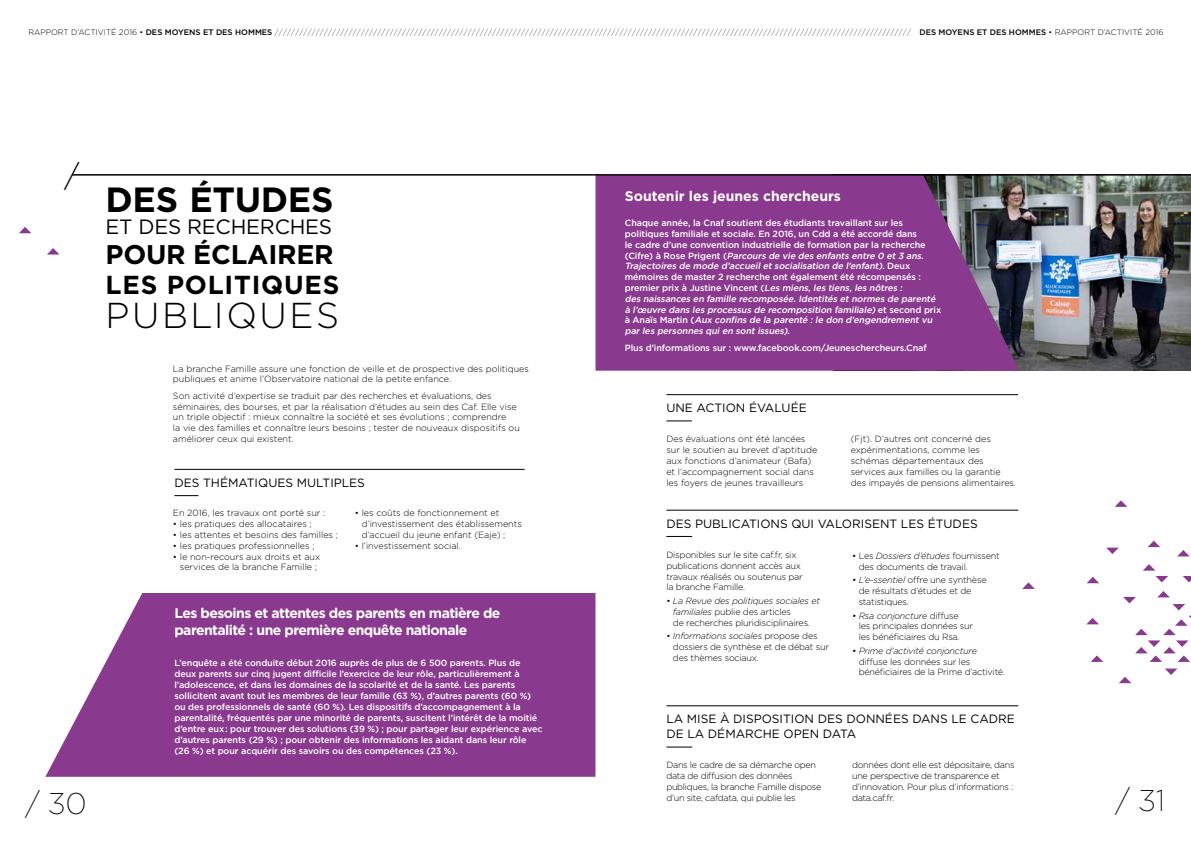
<style>
.page{position:relative;width:1191px;height:842px;background:#fff}
.page>*{position:absolute;margin:0;border:0;box-sizing:border-box;transform-origin:0 0}
.t1{font:300 36px "Gotham";letter-spacing:.07em;color:#000}
.t2{font:700 35px "Gotham";letter-spacing:-.01em;color:#000}
.t3{font:200 30px "Gotham";color:#000}
.t4{font:300 30px "Gotham";color:#000}
.t5{font:700 27px "Gotham";letter-spacing:-.01em;color:#000}
.t6{font:700 26px "Gotham";letter-spacing:.03em;color:#000}
.t7{font:20.7px "Gotham";letter-spacing:-.01em;color:#000}
.t8{font:700 14px/17px "Gotham";letter-spacing:-.04em;color:#fff}
.t9{font:700 14px "Gotham";color:#fff}
.t10{font:12px/15px "Gotham";color:#000}
.t11{font:300 9px/10.8px "Gotham";letter-spacing:-.005em;color:#000}
.t12{font:500 9px/10.8px "Gotham";letter-spacing:-.01em;color:#fff}
.t13{font:300 9px/10.8px "Gotham";letter-spacing:-.03em;color:#000}
.t14{font:italic 300 9px "Gotham";letter-spacing:-.02em;color:#000}
.t15{font:200 8px "Gotham";color:#000}
.s1{font-weight:300}
.s2{font-weight:500}
.s3{font-style:italic}
</style>
<div class="page">
<img style="left:1019px;top:176px;width:172px;height:195px">
<svg style="left:1165px;top:668px;width:12px;height:7px"></svg>
<svg style="left:1087px;top:577px;width:12px;height:6px"></svg>
<svg style="left:1087px;top:618px;width:12px;height:6px"></svg>
<svg style="left:1022px;top:582px;width:13px;height:7px"></svg>
<svg style="left:1106px;top:548px;width:12px;height:6px"></svg>
<svg style="left:1115px;top:500px;width:12px;height:7px"></svg>
<svg style="left:1143px;top:564px;width:25px;height:18px"></svg>
<svg style="left:1183px;top:576px;width:8px;height:6px"></svg>
<svg style="left:1177px;top:550px;width:12px;height:6px"></svg>
<svg style="left:1123px;top:591px;width:68px;height:71px"></svg>
<svg style="left:1148px;top:541px;width:12px;height:6px"></svg>
<svg style="left:1091px;top:655px;width:12px;height:7px"></svg>
<svg style="left:1119px;top:677px;width:12px;height:6px"></svg>
<hr style="left:666px;top:510px;width:352px;height:1px;background:#000">
<svg style="left:666px;top:536px;width:26px;height:1px"></svg>
<hr style="left:666px;top:705px;width:352px;height:1px;background:#000">
<svg style="left:666px;top:747px;width:26px;height:1px"></svg>
<svg style="left:595px;top:176px;width:424px;height:195px;background:#853f8a"></svg>
<svg style="left:19px;top:227px;width:12px;height:6px"></svg>
<svg style="left:47px;top:248px;width:13px;height:7px"></svg>
<hr style="left:174px;top:469px;width:350px;height:1px;background:#000">
<svg style="left:174px;top:495px;width:24px;height:1px"></svg>
<hr style="left:666px;top:394px;width:352px;height:1px;background:#000">
<svg style="left:666px;top:421px;width:26px;height:1px"></svg>
<svg style="left:45px;top:593px;width:550px;height:184px;background:#97509a"></svg>
<hr style="left:72px;top:174px;width:1119px;height:2px;background:#000">
<p class="t15" style="left:28px;top:27px;width:1136px"><span class="s1">RAPPORT D’ACTIVITÉ 2016 •</span> <span class="s2">DES MOYENS ET DES HOMMES</span> /////////////////////////////////////////////////////////////////////////////////////////////////////////////////////////////////////////////////////////// <span class="s2">DES MOYENS ET DES HOMMES</span> <span class="s1">• RAPPORT D’ACTIVITÉ 2016</span></p>
<h3 class="t4" style="left:64px;top:156px;width:16px">/</h3>
<h2 class="t2" style="left:106px;top:177px;width:229px">DES ÉTUDES</h2>
<h3 class="t7" style="left:106px;top:214px;width:228px">ET DES RECHERCHES</h3>
<h3 class="t5" style="left:106px;top:237px;width:230px">POUR ÉCLAIRER</h3>
<h3 class="t6" style="left:106px;top:268px;width:235px">LES POLITIQUES</h3>
<h1 class="t1" style="left:106px;top:293px;width:235px">PUBLIQUES</h1>
<p class="t11" style="left:173px;top:363px;width:357px">La branche Famille assure une fonction de veille et de prospective des politiques publiques et anime l’Observatoire national de la petite enfance.</p>
<p class="t11" style="left:173px;top:390px;width:348px">Son activité d’expertise se traduit par des recherches et évaluations, des séminaires, des bourses, et par la réalisation d’études au sein des Caf. Elle vise un triple objectif : mieux connaître la société et ses évolutions ; comprendre<br>la vie des familles et connaître leurs besoins ; tester de nouveaux dispositifs ou améliorer ceux qui existent.</p>
<h3 class="t10" style="left:174px;top:475px;width:192px">DES THÉMATIQUES MULTIPLES</h3>
<h3 class="t9" style="left:625px;top:187px;width:218px">Soutenir les jeunes chercheurs</h3>
<p class="t12" style="left:625px;top:217px;width:318px">Chaque année, la Cnaf soutient des étudiants travaillant sur les politiques familiale et sociale. En 2016, un Cdd a été accordé dans<br>le cadre d’une convention industrielle de formation par la recherche<br>( C i f r e ) à R o s e P r i g e n t ( <span class="s3">Parcours de vie des enfants entre 0 et3 ans.<br>Trajectoires de mode d’accueiletsocialisation de l’enfant)</span>. D e u x mémoires de master 2 recherche ont également été récompensés : premier prix à Justine Vincent (<span class="s3">Les miens,les tiens,les nôtres :<br>des naissances en famille recomposée.Identités etnormes de parenté à l’œuvre dans les processus de recomposition familiale)</span>e t s e c o n d p r i x à A n a ïs M a r t i n ( <span class="s3">Aux confins de la parenté :le don d’engendrementvu parles personnes quien sontissues)</span>.</p>
<p class="t12" style="left:625px;top:342px;width:303px">Plus d’informations sur : www.facebook.com/Jeuneschercheurs.Cnaf</p>
<h3 class="t10" style="left:666px;top:400px;width:142px">UNE ACTION ÉVALUÉE</h3>
<p class="t11" style="left:666px;top:433px;width:152px">Des évaluations ont été lancées sur le soutien au brevet d’aptitude aux fonctions d’animateur (Bafa) et l’accompagnement social dans les foyers de jeunes travailleurs</p>
<p class="t11" style="left:850px;top:433px;width:167px">(Fjt). D’autres ont concerné des expérimentations, comme les schémas départementaux des services aux familles ou la garantie des impayés de pensions alimentaires.</p>
<p class="t11" style="left:362px;top:507px;width:162px;text-indent:-7px">• les coûts de fonctionnement et d’investissement des établissements d’accueil du jeune enfant (Eaje) ;</p>
<p class="t11" style="left:355px;top:540px;width:108px">• l’investissement social.</p>
<p class="t11" style="left:173px;top:507px;width:154px">En 2016, les travaux ont porté sur :</p>
<p class="t11" style="left:173px;top:518px;width:140px">• les pratiques des allocataires ;</p>
<p class="t11" style="left:173px;top:529px;width:166px">• les attentes et besoins des familles ;</p>
<p class="t11" style="left:173px;top:540px;width:143px">• les pratiques professionnelles ;</p>
<p class="t11" style="left:173px;top:551px;width:149px;text-align:center">• le non-recours aux droits et aux services de la branche Famille ;</p>
<h3 class="t10" style="left:666px;top:516px;width:313px">DES PUBLICATIONS QUI VALORISENT LES ÉTUDES</h3>
<p class="t11" style="left:666px;top:549px;width:138px">Disponibles sur le site caf.fr, six publications donnent accès aux travaux réalisés ou soutenus par la branche Famille.</p>
<p class="t11" style="left:673px;top:595px;width:148px;text-indent:-7px">• <span class="s3">La Revue des politiques sociales et familiales</span> publie des articles<br>de recherches pluridisciplinaires.</p>
<p class="t11" style="left:673px;top:630px;width:157px;text-indent:-7px">• <span class="s3">Informations sociales</span> propose des dossiers de synthèse et de débat sur des thèmes sociaux.</p>
<p class="t11" style="left:858px;top:550px;width:142px;text-indent:-7px">• Les <span class="s3">Dossiers d’études</span> fournissent des documents de travail.</p>
<p class="t11" style="left:858px;top:574px;width:129px;text-indent:-7px"><span class="s3">• L’e-ssentiel</span> offre une synthèse de résultats d’études et de statistiques.</p>
<p class="t11" style="left:858px;top:610px;width:116px;text-indent:-7px"><span class="s3">• Rsa conjoncture</span> diffuse<br>les principales données sur les bénéficiaires du Rsa.</p>
<p class="t14" style="left:852px;top:645px;width:126px">• Prime d’activité conjoncture</p>
<p class="t11" style="left:858px;top:656px;width:148px">diffuse les données sur les bénéficiaires de la Prime d’activité.</p>
<h3 class="t8" style="left:174px;top:605px;width:328px">Les besoins et attentes des parents en matière de parentalité : une première enquête nationale</h3>
<p class="t12" style="left:174px;top:657px;width:369px">L’enquête a été conduite début 2016 auprès de plus de 6 500 parents. Plus de deux parents sur cinq jugent difficile l’exercice de leur rôle, particulièrement à l’adolescence, et dans les domaines de la scolarité et de la santé. Les parents sollicitent avant tout les membres de leur famille (63 %), d’autres parents (60 %) ou des professionnels de santé (60 %). Les dispositifs d’accompagnement à la parentalité, fréquentés par une minorité de parents, suscitent l’intérêt de la moitié d’entre eux : pour trouver des solutions (39 %) ; pour partager leur expérience avec d’autres parents (29 %) ; pour obtenir des informations les aidant dans leur rôle (26 %) et pour acquérir des savoirs ou des compétences (23 %).</p>
<h3 class="t10" style="left:666px;top:711px;width:350px">LA MISE À DISPOSITION DES DONNÉES DANS LE CADRE<br>DE LA DÉMARCHE OPEN DATA</h3>
<p class="t13" style="left:666px;top:759px;width:156px">Dans le cadre de sa démarche open data de diffusion des données publiques, la branche Famille dispose d’un site, cafdata, qui publie les</p>
<p class="t13" style="left:852px;top:759px;width:164px">données dont elle est dépositaire, dans une perspective de transparence et d’innovation. Pour plus d’informations : data.caf.fr.</p>
<h3 class="t3" style="left:26px;top:785px;width:63px">/ 30</h3>
<h3 class="t3" style="left:1115px;top:781px;width:51px">/ 31</h3>
</div>
